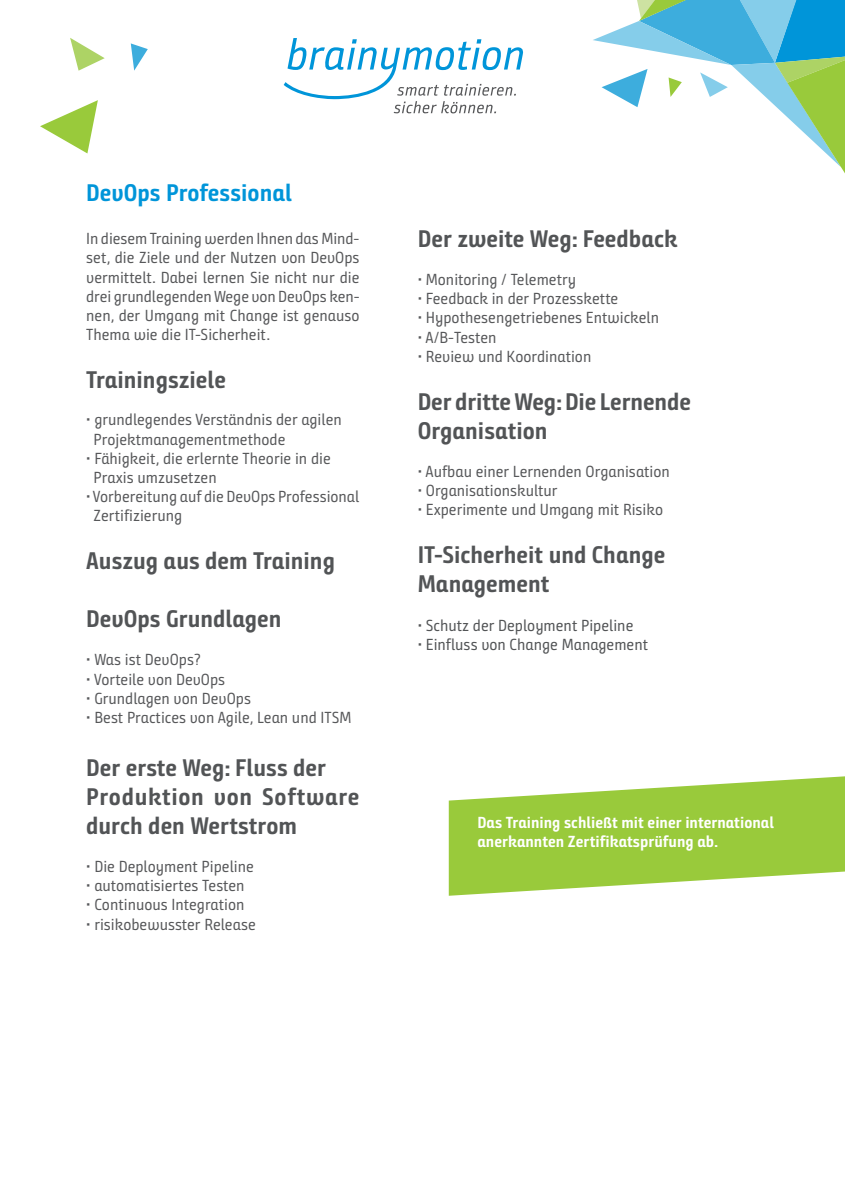
<style>
.page{position:relative;width:845px;height:1191px;background:#fff}
.page>*{position:absolute;margin:0;border:0;box-sizing:border-box;transform-origin:0 0}
.t1{font:24px/28.8px "Bunday Sans Bold Up";color:#525456}
.t2{font:24px "Bunday Sans Bold Up";color:#0095d9}
.t3{font:16px/19.2px "Bunday Sans Regular Up";color:#57585a}
.t4{font:16px/19.2px "Bunday Sans Bold Up";color:#fff}
.t5{font:16px "Bunday Sans Regular Up";color:#525456}
</style>
<div class="page">
<svg style="left:449px;top:776px;width:396px;height:119px;fill:#99ca3b"></svg>
<svg style="left:593px;top:0;width:252px;height:173px"></svg>
<svg style="left:70px;top:38px;width:35px;height:33px"></svg>
<svg style="left:131px;top:43px;width:17px;height:28px"></svg>
<svg style="left:40px;top:100px;width:58px;height:53px"></svg>
<svg style="left:284px;top:38px;width:239px;height:75px"></svg>
<h1 class="t2" style="left:86px;top:178px;width:207px">DevOps Professional</h1>
<p class="t3" style="left:86px;top:229px;width:275px;text-align:justify">In diesem Training werden Ihnen das Mind&shy;set, die Ziele und der Nutzen von DevOps vermittelt. Dabei lernen Sie nicht nur die drei grundlegenden Wege von DevOps ken&shy;nen, der Umgang mit Change ist genauso Thema wie die IT-Sicherheit.</p>
<h1 class="t1" style="left:86px;top:365px;width:141px">Trainingsziele</h1>
<p class="t3" style="left:94px;top:410px;width:250px;text-indent:-7px">• grundlegendes Verständnis der agilen<br>Projektmanagementmethode</p>
<p class="t3" style="left:94px;top:448px;width:239px;text-indent:-7px">• Fähigkeit, die erlernte Theorie in die<br>Praxis umzusetzen</p>
<p class="t3" style="left:94px;top:487px;width:267px;text-indent:-7px">• Vorbereitung auf die DevOps Professional<br>Zertifizierung</p>
<h1 class="t1" style="left:86px;top:547px;width:250px">Auszug aus dem Training</h1>
<h1 class="t1" style="left:86px;top:604px;width:197px">DevOps Grundlagen</h1>
<p class="t3" style="left:86px;top:650px;width:116px">• Was ist DevOps?</p>
<p class="t3" style="left:86px;top:669px;width:140px">• Vorteile von DevOps</p>
<p class="t3" style="left:86px;top:688px;width:166px">• Grundlagen von DevOps</p>
<p class="t3" style="left:86px;top:708px;width:267px">• Best Practices von Agile, Lean und ITSM</p>
<h1 class="t1" style="left:86px;top:753px;width:275px">Der erste Weg: Fluss der<br>Produktion von Software durch den Wertstrom</h1>
<p class="t3" style="left:86px;top:856px;width:169px">• Die Deployment Pipeline</p>
<p class="t3" style="left:86px;top:876px;width:160px">• automatisiertes Testen</p>
<p class="t3" style="left:86px;top:895px;width:160px">• Continuous Integration</p>
<p class="t3" style="left:86px;top:914px;width:171px">• risikobewusster Release</p>
<h1 class="t1" style="left:418px;top:224px;width:261px">Der zweite Weg: Feedback</h1>
<p class="t3" style="left:418px;top:270px;width:160px">• Monitoring / Telemetry</p>
<p class="t3" style="left:418px;top:289px;width:202px">• Feedback in der Prozesskette</p>
<p class="t3" style="left:418px;top:308px;width:243px">• Hypothesengetriebenes Entwickeln</p>
<p class="t3" style="left:418px;top:327px;width:80px">• A/B-Testen</p>
<p class="t3" style="left:418px;top:347px;width:175px">• Review und Koordination</p>
<h1 class="t1" style="left:418px;top:387px;width:275px">Der dritte Weg: Die Lernende<br>Organisation</h1>
<p class="t3" style="left:418px;top:462px;width:254px">• Aufbau einer Lernenden Organisation</p>
<p class="t3" style="left:418px;top:481px;width:141px">• Organisationskultur</p>
<p class="t3" style="left:418px;top:500px;width:247px">• Experimente und Umgang mit Risiko</p>
<h1 class="t1" style="left:418px;top:541px;width:249px">IT-Sicherheit und Change<br>Management</h1>
<p class="t5" style="left:418px;top:615px;width:217px">• Schutz der Deployment Pipeline</p>
<p class="t5" style="left:418px;top:634px;width:232px">• Einfluss von Change Management</p>
<p class="t4" style="left:477px;top:813px;width:298px">Das Training schließt mit einer international anerkannten Zertifikatsprüfung ab.</p>
</div>
